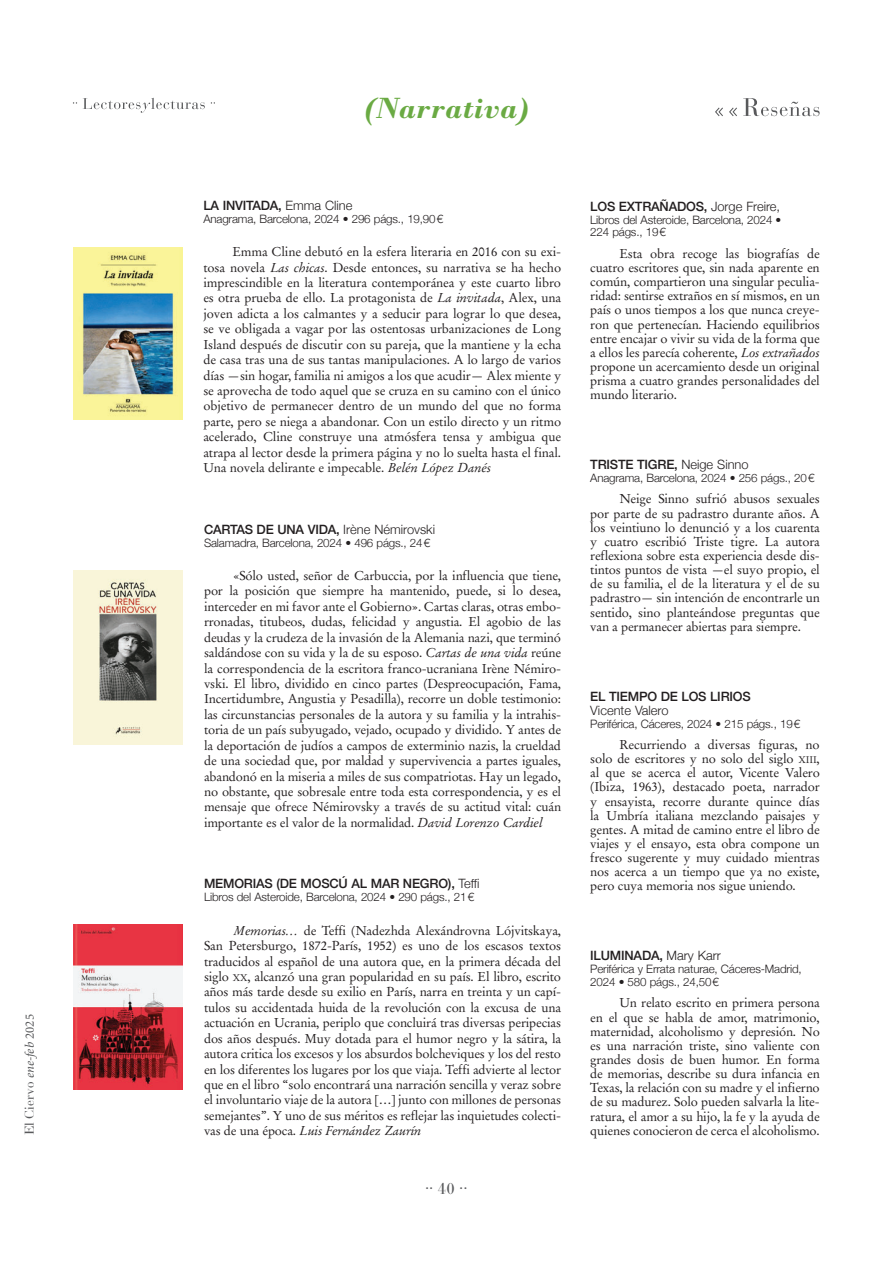
<style>
.page{position:relative;width:893px;height:1263px;background:#fff}
.page>*{position:absolute;margin:0;border:0;box-sizing:border-box;transform-origin:0 0}
.t1{font:italic 700 30.9px "M Bodoni";color:#6aaa43}
.t2{font:16.65px "LTC Bodoni 175 Pro";color:#58595b}
.t3{font:12.9px/15.5px "Stempel Garamond LT Std";letter-spacing:-.015em;color:#231f20;text-align:justify}
.t4{font:500 12.9px "Helvetica Neue";letter-spacing:-.015em;color:#231f20}
.t5{font:12.9px "LTC Bodoni 175 Pro";color:#58595b}
.t6{font:300 12.9px "Helvetica Neue";color:#231f20}
.t7{font:300 11.55px/12.9px "Helvetica Neue";letter-spacing:-.015em;color:#231f20}
.s1{font-family:"Minion Pro";font-style:italic}
.s2{font-family:"Minion Pro"}
.s3{font-weight:300}
.s4{font-style:italic}
.s5{font-size:9.6px}
</style>
<div class="page">
<svg style="left:743px;top:98px;width:76px;height:18px"></svg>
<svg style="left:729px;top:108px;width:8px;height:8px"></svg>
<svg style="left:715px;top:108px;width:8px;height:8px"></svg>
<svg style="left:83px;top:98px;width:122px;height:15px"></svg>
<img style="left:73px;top:570px;width:109px;height:175px">
<img style="left:73px;top:925px;width:109px;height:164px">
<img style="left:73px;top:248px;width:109px;height:171px">
<p class="t5" style="left:22px;top:1135px;width:122px;rotate:-90deg">El Ciervo <span class="s1">ene-feb</span> <span class="s2">2025</span></p>
<h1 class="t1" style="left:364px;top:90px;width:166px">(Narrativa)</h1>
<p class="t4" style="left:203px;top:197px;width:151px">LA INVITADA, <span class="s3">Emma Cline</span></p>
<p class="t7" style="left:203px;top:212px;width:241px">Anagrama, Barcelona, 2024 • 296 págs., 19,90 €</p>
<p class="t3" style="left:203px;top:245px;width:359px;text-indent:29px">Emma Cline debutó en la esfera literaria en 2016 con su exi&shy;tosa novela <span class="s4">Las chicas</span>. Desde entonces, su narrativa se ha hecho imprescindible en la literatura contemporánea y este cuarto libro es otra prueba de ello. La protagonista de <span class="s4">La invitada</span>, Alex, una joven adicta a los calmantes y a seducir para lograr lo que desea, se ve obligada a vagar por las ostentosas urbanizaciones de Long Island después de discutir con su pareja, que la mantiene y la echa de casa tras una de sus tantas manipulaciones. A lo largo de varios días —sin hogar, familia ni amigos a los que acudir— Alex miente y se aprovecha de todo aquel que se cruza en su camino con el único objetivo de permanecer dentro de un mundo del que no forma parte, pero se niega a abandonar. Con un estilo directo y un ritmo acelerado, Cline construye una atmósfera tensa y ambigua que atrapa al lector desde la primera página y no lo suelta hasta el final.<br>Una novela delirante e impecable. <span class="s4">Belén López Danés</span></p>
<p class="t4" style="left:204px;top:521px;width:232px">CARTAS DE UNA VIDA, <span class="s3">Irène Némirovski</span></p>
<p class="t7" style="left:204px;top:536px;width:228px">Salamadra, Barcelona, 2024 • 496 págs., 24 €</p>
<p class="t3" style="left:204px;top:569px;width:359px;text-indent:29px">«Sólo usted, señor de Carbuccia, por la influencia que tiene, por la posición que siempre ha mantenido, puede, si lo desea, interceder en mi favor ante el Gobierno». Cartas claras, otras embo&shy;rronadas, titubeos, dudas, felicidad y angustia. El agobio de las deudas y la crudeza de la invasión de la Alemania nazi, que terminó saldándose con su vida y la de su esposo. <span class="s4">Cartas de una vida</span> reúne la correspondencia de la escritora franco-ucraniana Irène Némiro&shy;vski. El libro, dividido en cinco partes (Despreocupación, Fama, Incertidumbre, Angustia y Pesadilla), recorre un doble testimonio: las circunstancias personales de la autora y su familia y la intrahis&shy;toria de un país subyugado, vejado, ocupado y dividido. Y antes de la deportación de judíos a campos de exterminio nazis, la crueldad de una sociedad que, por maldad y supervivencia a partes iguales, abandonó en la miseria a miles de sus compatriotas. Hay un legado, no obstante, que sobresale entre toda esta correspondencia, y es el mensaje que ofrece Némirovsky a través de su actitud vital: cuán importante es el valor de la normalidad. <span class="s4">David Lorenzo Cardiel</span></p>
<p class="t4" style="left:204px;top:876px;width:277px">MEMORIAS (DE MOSCÚ AL MAR NEGRO), <span class="s3">Teffi</span></p>
<p class="t7" style="left:204px;top:891px;width:272px">Libros del Asteroide, Barcelona, 2024 • 290 págs., 21 €</p>
<p class="t3" style="left:204px;top:924px;width:359px;text-indent:29px"><span class="s4">Memorias…</span> de Teffi (Nadezhda Alexándrovna Lójvitskaya, San Petersburgo, 1872-París, 1952) es uno de los escasos textos traducidos al español de una autora que, en la primera década del siglo <span class="s5">XX</span>, alcanzó una gran popularidad en su país. El libro, escrito años más tarde desde su exilio en París, narra en treinta y un capí&shy;tulos su accidentada huida de la revolución con la excusa de una actuación en Ucrania, periplo que concluirá tras diversas peripecias dos años después. Muy dotada para el humor negro y la sátira, la autora critica los excesos y los absurdos bolcheviques y los del resto en los diferentes los lugares por los que viaja. Teffi advierte al lector que en el libro “solo encontrará una narración sencilla y veraz sobre el involuntario viaje de la autora […] junto con millones de personas semejantes”. Y uno de sus méritos es reflejar las inquietudes colecti&shy;vas de una época. <span class="s4">Luis Fernández Zaurín</span></p>
<p class="t2" style="left:425px;top:1179px;width:44px">·· 40 ··</p>
<p class="t4" style="left:590px;top:198px;width:191px">LOS EXTRAÑADOS, <span class="s3">Jorge Freire,</span></p>
<p class="t7" style="left:590px;top:213px;width:193px">Libros del Asteroide, Barcelona, 2024 •<br>224 págs., 19 €</p>
<p class="t3" style="left:590px;top:247px;width:231px;line-height:14.1px;text-indent:29px">Esta obra recoge las biografías de cuatro escritores que, sin nada aparente en común, compartieron una singular peculia&shy;ridad: sentirse extraños en sí mismos, en un país o unos tiempos a los que nunca creye&shy;ron que pertenecían. Haciendo equilibrios entre encajar o vivir su vida de la forma que a ellos les parecía coherente, <span class="s4">Los extrañados </span>propone un acercamiento desde un original prisma a cuatro grandes personalidades del mundo literario.</p>
<p class="t4" style="left:590px;top:457px;width:160px">TRISTE TIGRE, <span class="s3">Neige Sinno</span></p>
<p class="t7" style="left:590px;top:471px;width:226px">Anagrama, Barcelona, 2024 • 256 págs., 20 €</p>
<p class="t3" style="left:590px;top:493px;width:231px;line-height:14.1px;text-indent:29px">Neige Sinno sufrió abusos sexuales por parte de su padrastro durante años. A los veintiuno lo denunció y a los cuarenta y cuatro escribió Triste tigre. La autora reflexiona sobre esta experiencia desde dis&shy;tintos puntos de vista —el suyo propio, el de su familia, el de la literatura y el de su padrastro— sin intención de encontrarle un sentido, sino planteándose preguntas que van a permanecer abiertas para siempre.</p>
<p class="t4" style="left:590px;top:688px;width:162px">EL TIEMPO DE LOS LIRIOS</p>
<p class="t6" style="left:590px;top:702px;width:80px">Vicente Valero</p>
<p class="t7" style="left:590px;top:717px;width:211px">Periférica, Cáceres, 2024 • 215 págs., 19 €</p>
<p class="t3" style="left:590px;top:739px;width:231px;line-height:14.1px;text-indent:29px">Recurriendo a diversas figuras, no solo de escritores y no solo del siglo <span class="s5">XIII</span>, al que se acerca el autor, Vicente Valero (Ibiza, 1963), destacado poeta, narrador y ensayista, recorre durante quince días la Umbría italiana mezclando paisajes y gentes. A mitad de camino entre el libro de viajes y el ensayo, esta obra compone un fresco sugerente y muy cuidado mientras nos acerca a un tiempo que ya no existe, pero cuya memoria nos sigue uniendo.</p>
<p class="t4" style="left:590px;top:948px;width:132px">ILUMINADA, <span class="s3">Mary Karr</span></p>
<p class="t7" style="left:590px;top:962px;width:213px">Periférica y Errata naturae, Cáceres-Madrid,<br>2024 • 580 págs., 24,50 €</p>
<p class="t3" style="left:590px;top:997px;width:231px;line-height:14.1px;text-indent:29px">Un relato escrito en primera persona en el que se habla de amor, matrimonio, maternidad, alcoholismo y depresión. No es una narración triste, sino valiente con grandes dosis de buen humor. En forma de memorias, describe su dura infancia en Texas, la relación con su madre y el infierno de su madurez. Solo pueden salvarla la lite&shy;ratura, el amor a su hijo, la fe y la ayuda de quienes conocieron de cerca el alcoholismo.</p>
</div>
